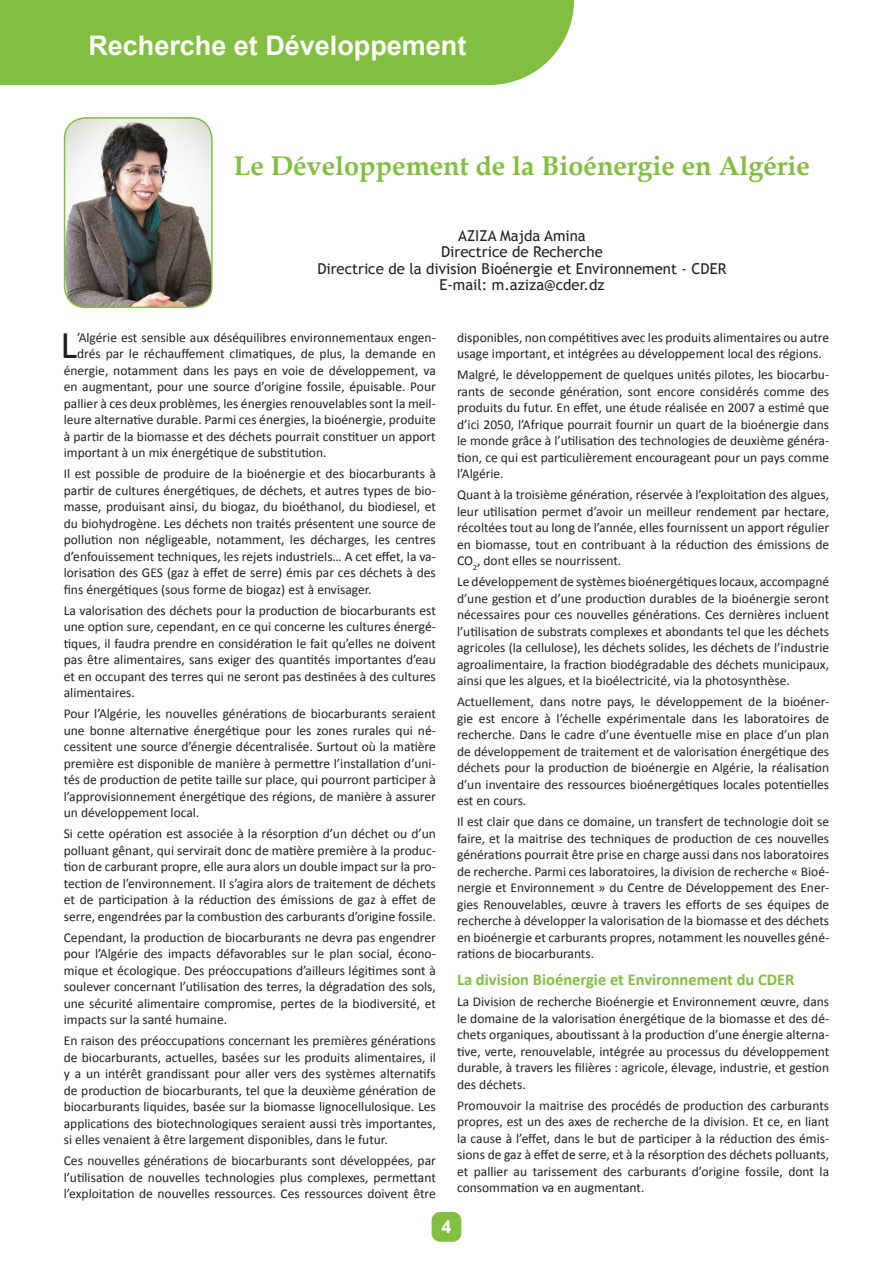
<style>
.page{position:relative;width:893px;height:1263px;background:#fff}
.page>*{position:absolute;margin:0;border:0;box-sizing:border-box;transform-origin:0 0}
.t1{font:39.45px "Calibri";color:#231f20}
.t2{font:700 27px "Book Antiqua";color:#82be40}
.t3{font:700 27px "Arial";color:#fff}
.t4{font:700 18px "Arial";color:#fff}
.t5{font:700 16.5px "Calibri";color:#82be40}
.t6{font:15px/16.5px "Trebuchet MS";color:#231f20;text-align:center}
.t7{font:13.5px/16.5px "Calibri";color:#231f20;text-align:justify}
</style>
<div class="page">
<div style="left:0;top:0;width:574px;height:85px;background:#82be40"></div>
<div style="left:432px;top:1212px;width:29px;height:30px;background:#82be40;border-radius:9px"></div>
<img style="left:65px;top:120px;width:145px;height:187px">
<div style="left:64px;top:117px;width:149px;height:191px;border:2px solid #82be40;border-radius:21px"></div>
<h2 class="t3" style="left:88px;top:28px;width:380px">Recherche et Développement</h2>
<h2 class="t2" style="left:234px;top:148px;width:577px">Le Développement de la Bioénergie en Algérie</h2>
<p class="t6" style="left:317px;top:227px;width:411px">AZIZA Majda Amina<br>Directrice de Recherche<br>Directrice de la division Bioénergie et Environnement - CDER<br>E-mail: m.aziza@cder.dz</p>
<h1 class="t1" style="left:60px;top:320px;width:18px">L</h1>
<p class="t7" style="left:77px;top:329px;width:360px">’Algérie est sensible aux déséquilibres environnementaux engen-</p>
<p class="t7" style="left:77px;top:346px;width:360px">drés par le réchauffement climatiques, de plus, la demande en</p>
<p class="t7" style="left:64px;top:362px;width:374px">énergie, notamment dans les pays en voie de développement, va</p>
<p class="t7" style="left:64px;top:379px;width:374px">en augmentant, pour une source d’origine fossile, épuisable. Pour</p>
<p class="t7" style="left:64px;top:395px;width:374px">pallier à ces deux problèmes, les énergies renouvelables sont la meil-</p>
<p class="t7" style="left:64px;top:412px;width:374px">leure alternative durable. Parmi ces énergies, la bioénergie, produite</p>
<p class="t7" style="left:64px;top:428px;width:374px">à partir de la biomasse et des déchets pourrait constituer un apport</p>
<p class="t7" style="left:64px;top:445px;width:264px">important à un mix énergétique de substitution.</p>
<p class="t7" style="left:64px;top:466px;width:374px">Il est possible de produire de la bioénergie et des biocarburants à partir de cultures énergétiques, de déchets, et autres types de bio&shy;masse, produisant ainsi, du biogaz, du bioéthanol, du biodiesel, et du biohydrogène. Les déchets non traités présentent une source de pollution non négligeable, notamment, les décharges, les centres d’enfouissement techniques, les rejets industriels… A cet effet, la va&shy;lorisation des GES (gaz à effet de serre) émis par ces déchets à des fins énergétiques (sous forme de biogaz) est à envisager.</p>
<p class="t7" style="left:64px;top:602px;width:374px">La valorisation des déchets pour la production de biocarburants est une option sure, cependant, en ce qui concerne les cultures énergé&shy;tiques, il faudra prendre en considération le fait qu’elles ne doivent pas être alimentaires, sans exiger des quantités importantes d’eau et en occupant des terres qui ne seront pas destinées à des cultures alimentaires.</p>
<p class="t7" style="left:64px;top:706px;width:374px">Pour l’Algérie, les nouvelles générations de biocarburants seraient une bonne alternative énergétique pour les zones rurales qui né&shy;cessitent une source d’énergie décentralisée. Surtout où la matière première est disponible de manière à permettre l’installation d’uni&shy;tés de production de petite taille sur place, qui pourront participer à l’approvisionnement énergétique des régions, de manière à assurer un développement local.</p>
<p class="t7" style="left:64px;top:826px;width:374px">Si cette opération est associée à la résorption d’un déchet ou d’un polluant gênant, qui servirait donc de matière première à la produc&shy;tion de carburant propre, elle aura alors un double impact sur la pro&shy;tection de l’environnement. Il s’agira alors de traitement de déchets et de participation à la réduction des émissions de gaz à effet de serre, engendrées par la combustion des carburants d’origine fossile.</p>
<p class="t7" style="left:64px;top:929px;width:374px">Cependant, la production de biocarburants ne devra pas engendrer pour l’Algérie des impacts défavorables sur le plan social, écono&shy;mique et écologique. Des préoccupations d’ailleurs légitimes sont à soulever concernant l’utilisation des terres, la dégradation des sols, une sécurité alimentaire compromise, pertes de la biodiversité, et impacts sur la santé humaine.</p>
<p class="t7" style="left:64px;top:1033px;width:374px">En raison des préoccupations concernant les premières générations de biocarburants, actuelles, basées sur les produits alimentaires, il y a un intérêt grandissant pour aller vers des systèmes alternatifs de production de biocarburants, tel que la deuxième génération de biocarburants liquides, basée sur la biomasse lignocellulosique. Les applications des biotechnologiques seraient aussi très importantes, si elles venaient à être largement disponibles, dans le futur.</p>
<p class="t7" style="left:64px;top:1153px;width:374px">Ces nouvelles générations de biocarburants sont développées, par l’utilisation de nouvelles technologies plus complexes, permettant l’exploitation de nouvelles ressources. Ces ressources doivent être</p>
<p class="t7" style="left:457px;top:329px;width:374px">disponibles, non compétitives avec les produits alimentaires ou autre usage important, et intégrées au développement local des régions.</p>
<p class="t7" style="left:457px;top:367px;width:374px">Malgré, le développement de quelques unités pilotes, les biocarbu&shy;rants de seconde génération, sont encore considérés comme des produits du futur. En effet, une étude réalisée en 2007 a estimé que d’ici 2050, l’Afrique pourrait fournir un quart de la bioénergie dans le monde grâce à l’utilisation des technologies de deuxième généra&shy;tion, ce qui est particulièrement encourageant pour un pays comme l’Algérie.</p>
<p class="t7" style="left:457px;top:487px;width:374px">Quant à la troisième génération, réservée à l’exploitation des algues, leur utilisation permet d’avoir un meilleur rendement par hectare, récoltées tout au long de l’année, elles fournissent un apport régulier en biomasse, tout en contribuant à la réduction des émissions de CO<sub>2</sub>, dont elles se nourrissent.</p>
<p class="t7" style="left:457px;top:574px;width:374px">Le développement de systèmes bioénergétiques locaux, accompagné d’une gestion et d’une production durables de la bioénergie seront nécessaires pour ces nouvelles générations. Ces dernières incluent l’utilisation de substrats complexes et abondants tel que les déchets agricoles (la cellulose), les déchets solides, les déchets de l’industrie agroalimentaire, la fraction biodégradable des déchets municipaux, ainsi que les algues, et la bioélectricité, via la photosynthèse.</p>
<p class="t7" style="left:457px;top:694px;width:374px">Actuellement, dans notre pays, le développement de la bioéner&shy;gie est encore à l’échelle expérimentale dans les laboratoires de recherche. Dans le cadre d’une éventuelle mise en place d’un plan de développement de traitement et de valorisation énergétique des déchets pour la production de bioénergie en Algérie, la réalisation d’un inventaire des ressources bioénergétiques locales potentielles est en cours.</p>
<p class="t7" style="left:457px;top:814px;width:374px">Il est clair que dans ce domaine, un transfert de technologie doit se faire, et la maitrise des techniques de production de ces nouvelles générations pourrait être prise en charge aussi dans nos laboratoires de recherche. Parmi ces laboratoires, la division de recherche « Bioé&shy;nergie et Environnement » du Centre de Développement des Ener&shy;gies Renouvelables, œuvre à travers les efforts de ses équipes de recherche à développer la valorisation de la biomasse et des déchets en bioénergie et carburants propres, notamment les nouvelles géné&shy;rations de biocarburants.</p>
<p class="t5" style="left:457px;top:969px;width:339px">La division Bioénergie et Environnement du CDER</p>
<p class="t7" style="left:457px;top:994px;width:374px">La Division de recherche Bioénergie et Environnement œuvre, dans le domaine de la valorisation énergétique de la biomasse et des dé&shy;chets organiques, aboutissant à la production d’une énergie alterna&shy;tive, verte, renouvelable, intégrée au processus du développement durable, à travers les filières : agricole, élevage, industrie, et gestion des déchets.</p>
<p class="t7" style="left:457px;top:1097px;width:374px">Promouvoir la maitrise des procédés de production des carburants propres, est un des axes de recherche de la division. Et ce, en liant la cause à l’effet, dans le but de participer à la réduction des émis&shy;sions de gaz à effet de serre, et à la résorption des déchets polluants, et pallier au tarissement des carburants d’origine fossile, dont la consommation va en augmentant.</p>
<h3 class="t4" style="left:441px;top:1215px;width:12px">4</h3>
</div>
